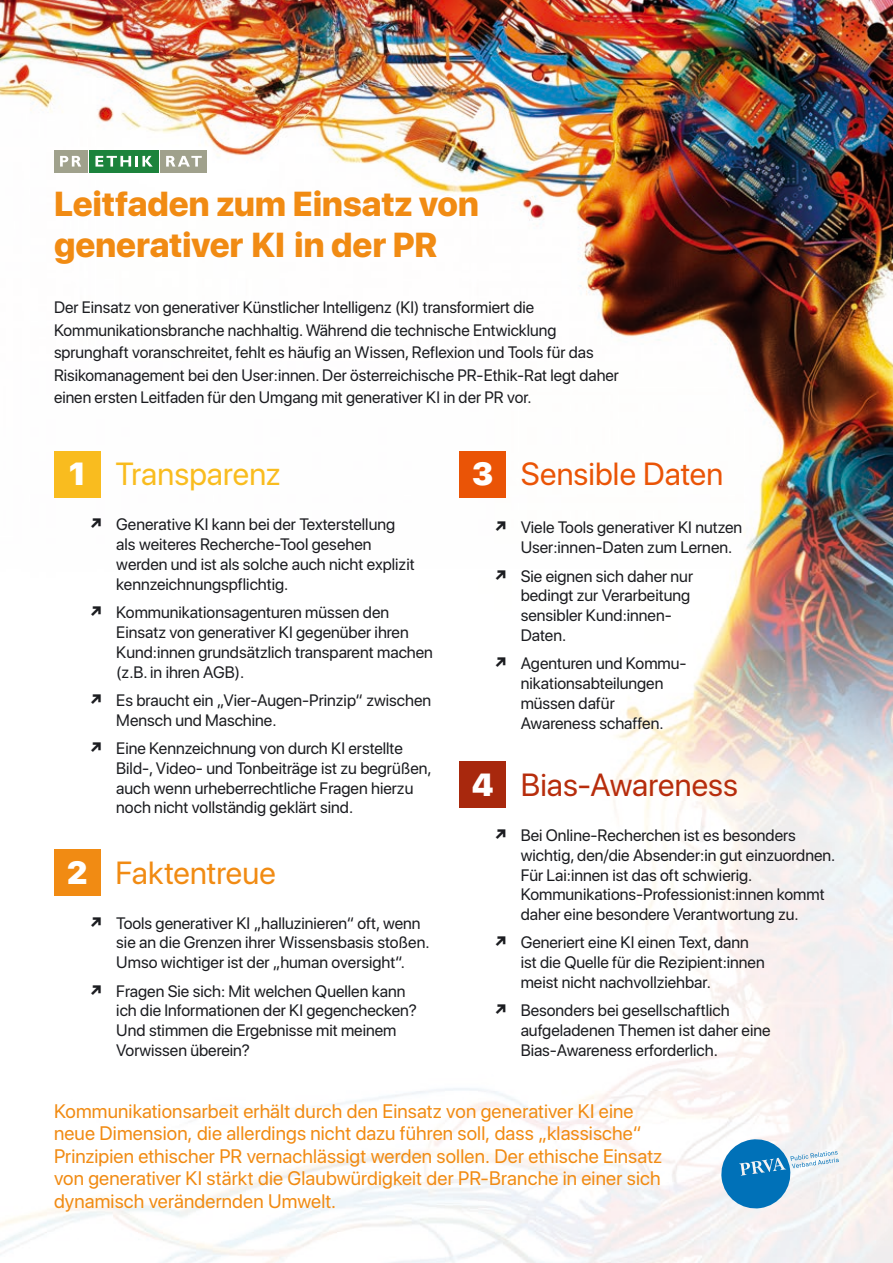
<style>
.page{position:relative;width:893px;height:1263px;background:#fff}
.page>*{position:absolute;margin:0;border:0;box-sizing:border-box;transform-origin:0 0}
.t1{font:800 34.5px/41.4px "SF Pro Display";color:#f18b13}
.t2{font:31.8px "SF Pro Display";letter-spacing:.005em;color:#b72d0c}
.t3{font:31.8px "SF Pro Display";letter-spacing:.005em;color:#ea5406}
.t4{font:31.8px "SF Pro Display";color:#f9bc1f}
.t5{font:31.8px "SF Pro Display";letter-spacing:.005em;color:#f18b13}
.t6{font:900 31.8px "SF Pro Display";color:#fff}
.t7{font:19.5px/22.5px "SF Pro Display";letter-spacing:.005em;color:#f18b13}
.t8{font:16.5px/19.8px "SF Pro Display";color:#1b1c20}
.s1{font-weight:800}
</style>
<div class="page">
<img style="left:0;top:0;width:893px;height:1263px">
<div style="left:54px;top:451px;width:47px;height:47px;background:#f9bc1f"></div>
<div style="left:54px;top:849px;width:47px;height:47px;background:#f18b13"></div>
<div style="left:459px;top:451px;width:47px;height:47px;background:#ea5406"></div>
<div style="left:459px;top:761px;width:47px;height:47px;background:#a8280d"></div>
<div style="left:54px;top:150px;width:34px;height:23px;background:#a0a18c"></div>
<div style="left:160px;top:150px;width:47px;height:23px;background:#a0a18c"></div>
<div style="left:89px;top:150px;width:70px;height:23px;background:#1c833c"></div>
<svg style="left:60px;top:156px;width:21px;height:11px"></svg>
<svg style="left:95px;top:156px;width:58px;height:11px"></svg>
<svg style="left:166px;top:156px;width:36px;height:11px"></svg>
<svg style="left:719px;top:1137px;width:120px;height:74px"></svg>
<p class="t1" style="left:54px;top:183px;width:426px">Leitfaden zum Einsatz von generativer KI in der PR</p>
<p class="t8" style="left:54px;top:296px;width:566px;line-height:22.5px">Der Einsatz von generativer Künstlicher Intelligenz (KI) transformiert die Kommunikationsbranche nachhaltig. Während die technische Entwicklung sprunghaft voranschreitet, fehlt es häufig an Wissen, Reflexion und Tools für das Risikomanagement bei den User:innen. Der österreichische PR-Ethik-Rat legt daher einen ersten Leitfaden für den Umgang mit generativer KI in der PR vor.</p>
<p class="t6" style="left:69px;top:456px;width:18px">1</p>
<p class="t4" style="left:116px;top:449px;width:167px">Transparenz</p>
<p class="t8" style="left:116px;top:515px;width:300px;text-indent:-27px"><span class="s1">↗</span> Generative KI kann bei der Texterstellung als weiteres Recherche-Tool gesehen werden und ist als solche auch nicht explizit kennzeichnungspflichtig.</p>
<p class="t8" style="left:116px;top:602px;width:318px;text-indent:-27px"><span class="s1">↗</span> Kommunikationsagenturen müssen den Einsatz von generativer KI gegenüber ihren Kund:innen grundsätzlich transparent machen (z.B. in ihren AGB).</p>
<p class="t8" style="left:116px;top:690px;width:316px;text-indent:-27px"><span class="s1">↗</span> Es braucht ein „Vier-Augen-Prinzip“ zwischen<br>Mensch und Maschine.</p>
<p class="t8" style="left:116px;top:738px;width:317px;text-indent:-27px"><span class="s1">↗</span> Eine Kennzeichnung von durch KI erstellte Bild-, Video- und Tonbeiträge ist zu begrüßen, auch wenn urheberrechtliche Fragen hierzu noch nicht vollständig geklärt sind.</p>
<p class="t6" style="left:67px;top:854px;width:22px">2</p>
<p class="t5" style="left:116px;top:848px;width:162px">Faktentreue</p>
<p class="t8" style="left:116px;top:913px;width:315px;text-indent:-27px"><span class="s1">↗</span> Tools generativer KI „halluzinieren“ oft, wenn sie an die Grenzen ihrer Wissensbasis stoßen.<br>Umso wichtiger ist der „human oversight“.</p>
<p class="t8" style="left:116px;top:981px;width:302px;text-indent:-27px"><span class="s1">↗</span> Fragen Sie sich: Mit welchen Quellen kann ich die Informationen der KI gegenchecken?<br>Und stimmen die Ergebnisse mit meinem Vorwissen überein?</p>
<p class="t6" style="left:472px;top:456px;width:23px">3</p>
<p class="t3" style="left:521px;top:449px;width:204px">Sensible Daten</p>
<p class="t8" style="left:521px;top:518px;width:223px;text-indent:-27px"><span class="s1">↗</span> Viele Tools generativer KI nutzen<br>User:innen-Daten zum Lernen.</p>
<p class="t8" style="left:521px;top:566px;width:174px;text-indent:-27px"><span class="s1">↗</span> Sie eignen sich daher nur bedingt zur Verarbeitung sensibler Kund:innen-<br>Daten.</p>
<p class="t8" style="left:521px;top:653px;width:166px;text-indent:-27px"><span class="s1">↗</span> Agenturen und Kommu&shy;nikationsabteilungen müssen dafür<br>Awareness schaffen.</p>
<p class="t6" style="left:472px;top:766px;width:23px">4</p>
<p class="t2" style="left:521px;top:760px;width:219px">Bias-Awareness</p>
<p class="t8" style="left:521px;top:825px;width:316px;text-indent:-27px"><span class="s1">↗</span> Bei Online-Recherchen ist es besonders wichtig, den/die Absender:in gut einzuordnen.<br>Für Lai:innen ist das oft schwierig.<br>Kommunikations-Professionist:innen kommt daher eine besondere Verantwortung zu.</p>
<p class="t8" style="left:521px;top:933px;width:246px;text-indent:-27px"><span class="s1">↗</span> Generiert eine KI einen Text, dann ist die Quelle für die Rezipient:innen meist nicht nachvollziehbar.</p>
<p class="t8" style="left:521px;top:1000px;width:251px;text-indent:-27px"><span class="s1">↗</span> Besonders bei gesellschaftlich aufgeladenen Themen ist daher eine<br>Bias-Awareness erforderlich.</p>
<p class="t7" style="left:54px;top:1100px;width:610px">Kommunikationsarbeit erhält durch den Einsatz von generativer KI eine neue Dimension, die allerdings nicht dazu führen soll, dass „klassische“ Prinzipien ethischer PR vernachlässigt werden sollen. Der ethische Einsatz von generativer KI stärkt die Glaubwürdigkeit der PR-Branche in einer sich dynamisch verändernden Umwelt.</p>
</div>
